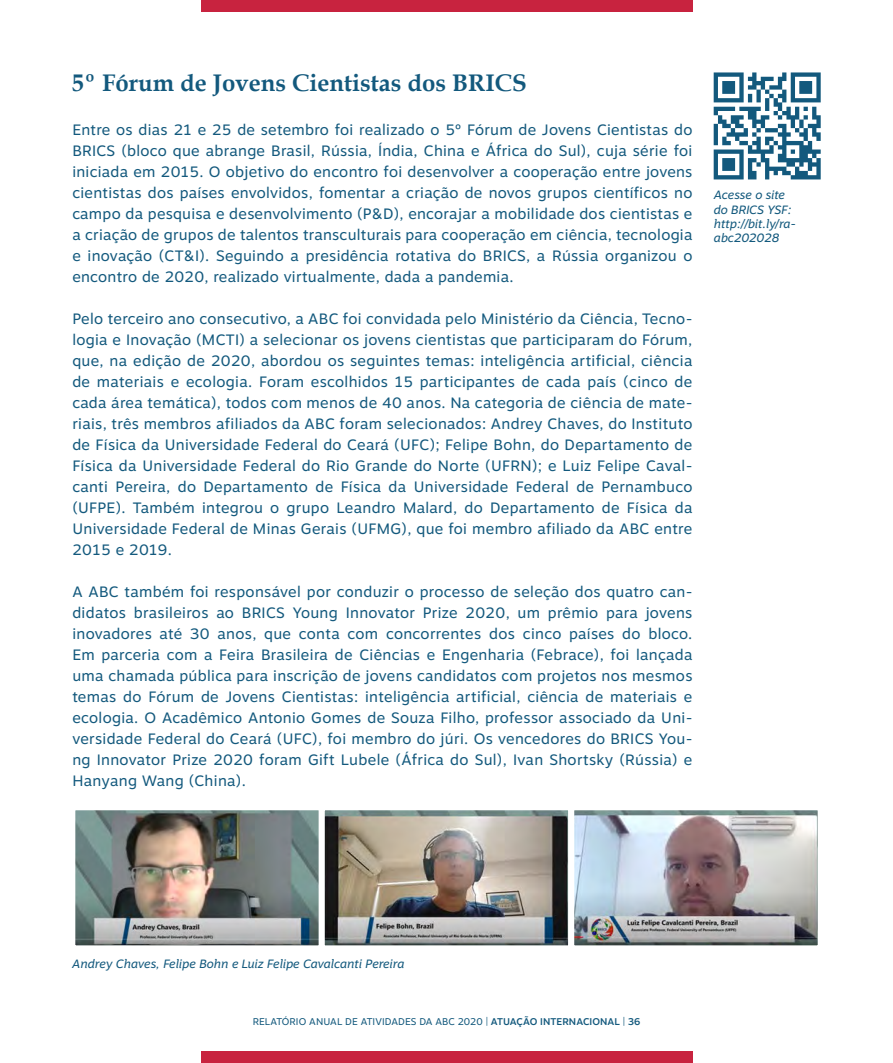
<style>
.page{position:relative;width:893px;height:1063px;background:#fff}
.page>*{position:absolute;margin:0;border:0;box-sizing:border-box;transform-origin:0 0}
.t1{font:700 24px "Book Antiqua";color:#13597d}
.Text_corrido{font:15px/21px "Motiva Sans";letter-spacing:.025em;color:#13597d;text-align:justify}
.Text_corrido-2{font:italic 12px/14.4px "Motiva Sans";color:#13597d}
.t2{font:9.75px "Motiva Sans";letter-spacing:.01em;color:#13597d}
.s1{font-weight:500}
</style>
<div class="page">
<div style="left:201px;top:1051px;width:491px;height:12px;background:#c8233f"></div>
<div style="left:201px;top:0;width:491px;height:12px;background:#c8233f"></div>
<img style="left:76px;top:811px;width:741px;height:133px">
<div style="left:69px;top:804px;width:256px;height:147px;border:6px solid #fff"></div>
<div style="left:319px;top:804px;width:255px;height:147px;border:6px solid #fff"></div>
<div style="left:568px;top:804px;width:256px;height:147px;border:6px solid #fff"></div>
<svg style="left:714px;top:72px;width:107px;height:107px"></svg>
<p class="t1" style="left:72px;top:66px;width:456px">5º Fórum de Jovens Cientistas dos BRICS</p>
<p class="Text_corrido" style="left:72px;top:119px;width:622px">Entre os dias 21 e 25 de setembro foi realizado o 5º Fórum de Jovens Cientistas do BRICS (bloco que abrange Brasil, Rússia, Índia, China e África do Sul), cuja série foi iniciada em 2015. O objetivo do encontro foi desenvolver a cooperação entre jovens cientistas dos países envolvidos, fomentar a criação de novos grupos científicos no campo da pesquisa e desenvolvimento (P&amp;D), encorajar a mobilidade dos cientistas e a criação de grupos de talentos transculturais para cooperação em ciência, tecnologia e inovação (CT&amp;I). Seguindo a presidência rotativa do BRICS, a Rússia organizou o encontro de 2020, realizado virtualmente, dada a pandemia.</p>
<p class="Text_corrido" style="left:72px;top:308px;width:622px">Pelo terceiro ano consecutivo, a ABC foi convidada pelo Ministério da Ciência, Tecno&shy;logia e Inovação (MCTI) a selecionar os jovens cientistas que participaram do Fórum, que, na edição de 2020, abordou os seguintes temas: inteligência artificial, ciência de materiais e ecologia. Foram escolhidos 15 participantes de cada país (cinco de cada área temática), todos com menos de 40 anos. Na categoria de ciência de mate&shy;riais, três membros afiliados da ABC foram selecionados: Andrey Chaves, do Instituto de Física da Universidade Federal do Ceará (UFC); Felipe Bohn, do Departamento de Física da Universidade Federal do Rio Grande do Norte (UFRN); e Luiz Felipe Caval&shy;canti Pereira, do Departamento de Física da Universidade Federal de Pernambuco (UFPE). Também integrou o grupo Leandro Malard, do Departamento de Física da Universidade Federal de Minas Gerais (UFMG), que foi membro afiliado da ABC entre 2015 e 2019.</p>
<p class="Text_corrido" style="left:72px;top:581px;width:622px">A ABC também foi responsável por conduzir o processo de seleção dos quatro can&shy;didatos brasileiros ao BRICS Young Innovator Prize 2020, um prêmio para jovens inovadores até 30 anos, que conta com concorrentes dos cinco países do bloco.<br>Em parceria com a Feira Brasileira de Ciências e Engenharia (Febrace), foi lançada uma chamada pública para inscrição de jovens candidatos com projetos nos mesmos temas do Fórum de Jovens Cientistas: inteligência artificial, ciência de materiais e ecologia. O Acadêmico Antonio Gomes de Souza Filho, professor associado da Uni&shy;versidade Federal do Ceará (UFC), foi membro do júri. Os vencedores do BRICS You&shy;ng Innovator Prize 2020 foram Gift Lubele (África do Sul), Ivan Shortsky (Rússia) e Hanyang Wang (China).</p>
<p class="Text_corrido-2" style="left:714px;top:187px;width:83px">Acesse o site do BRICS YSF: http://bit.ly/ra&shy;abc202028</p>
<p class="Text_corrido-2" style="left:72px;top:956px;width:334px">Andrey Chaves, Felipe Bohn e Luiz Felipe Cavalcanti Pereira</p>
<p class="t2" style="left:253px;top:1014px;width:389px">RELATÓRIO ANUAL DE ATIVIDADES DA ABC 2020 | <span class="s1">ATUAÇÃO INTERNACIONAL</span> | <span class="s1">36</span></p>
</div>
